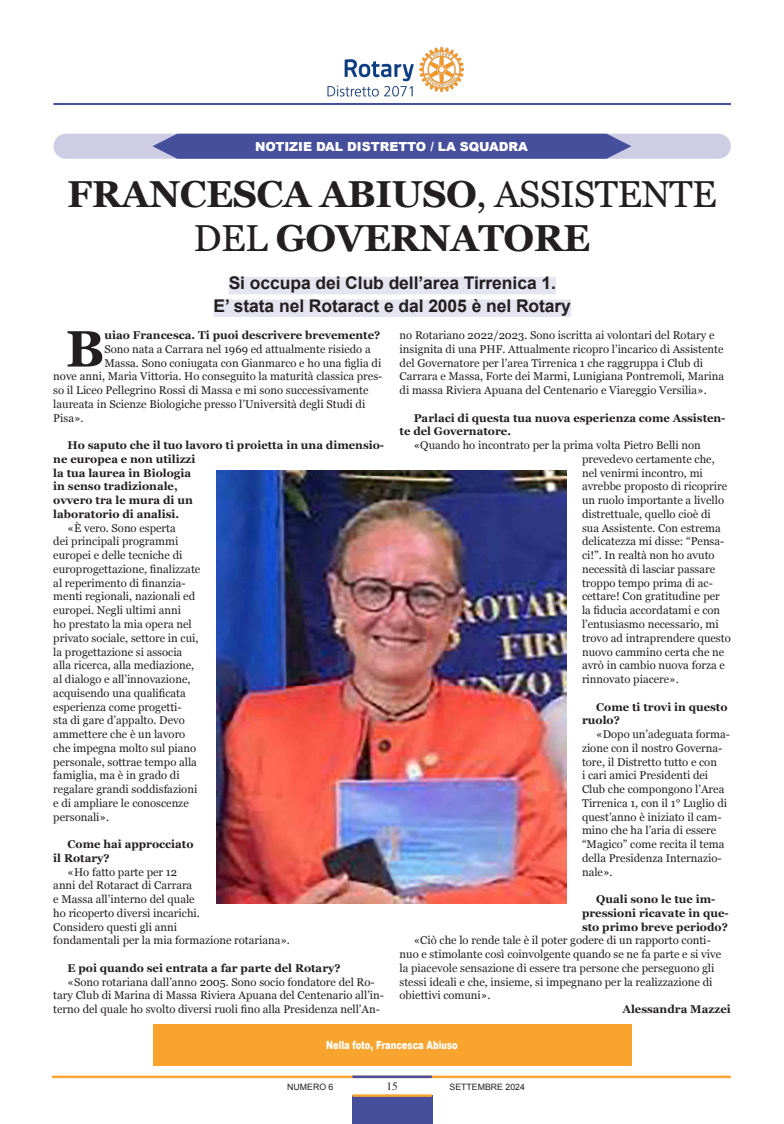
<style>
.page{position:relative;width:784px;height:1124px;background:#fff}
.page>*{position:absolute;margin:0;border:0;box-sizing:border-box;transform-origin:0 0}
.t1{font:700 51px "Georgia";color:#231f20}
.t2{font:700 37.5px/43.8px "Georgia";letter-spacing:-.015em;color:#231f20;text-align:center}
.t3{font:700 17.5px "Arial";letter-spacing:-.005em;color:#231f20}
.t4{font:900 12.5px "Arial";letter-spacing:-.005em;color:#fff}
.t5{font:11.25px/13.8px "Georgia";color:#231f20}
.t6{font:700 11.25px/13.8px "Georgia";color:#231f20}
.t7{font:900 11.25px "Arial";letter-spacing:-.005em;color:#fff;scale:.75 1}
.t8{font:11.25px "Times";color:#231f20}
.t9{font:8.75px "Arial";color:#231f20}
.s1{font-weight:400}
</style>
<div class="page">
<hr style="left:53px;top:1075px;width:676px;height:2px;background:#f9a42e">
<img style="left:327px;top:47px;width:136px;height:50px">
<hr style="left:54px;top:103px;width:676px;height:1px;background:#454f9b">
<hr style="left:54px;top:104px;width:676px;height:1px;background:#454f9b">
<div style="left:352px;top:1095px;width:80px;height:28px;background:#454f9b"></div>
<hr style="left:353px;top:1094px;width:78px;height:2px;background:#f9a42e">
<hr style="left:353px;top:1075px;width:78px;height:2px;background:#454f9b">
<div style="left:228px;top:277px;width:327px;height:17px;background:#e5e5f1"></div>
<div style="left:213px;top:299px;width:357px;height:18px;background:#e5e5f1"></div>
<div style="left:54px;top:134px;width:676px;height:25px;background:#cfcde4;border-radius:13px"></div>
<svg style="left:152px;top:134px;width:479px;height:25px;background:#4d569f"></svg>
<img style="left:216px;top:470px;width:350px;height:432px">
<div style="left:152px;top:1024px;width:479px;height:41px;background:#f9a42e"></div>
<p class="t4" style="left:255px;top:137px;width:274px">NOTIZIE DAL DISTRETTO / LA SQUADRA</p>
<p class="t2" style="left:67px;top:170px;width:650px">FRANCESCA ABIUSO<span class="s1">, ASSISTENTE<br>DEL</span> GOVERNATORE</p>
<p class="t3" style="left:228px;top:271px;width:328px">Si occupa dei Club dell’area Tirrenica 1.</p>
<p class="t3" style="left:213px;top:294px;width:358px">E’ stata nel Rotaract e dal 2005 è nel Rotary</p>
<p class="t5" style="left:399px;top:328px;width:326px">no Rotariano 2022/2023. Sono iscritta ai volontari del Rotary e insignita di una PHF. Attualmente ricopro l’incarico di Assistente del Governatore per l’area Tirrenica 1 che raggruppa i Club di Carrara e Massa, Forte dei Marmi, Lunigiana Pontremoli, Marina di massa Riviera Apuana del Centenario e Viareggio Versilia».</p>
<p class="t6" style="left:399px;top:410px;width:327px;text-indent:14px">Parlaci di questa tua nuova esperienza come Assisten&shy;te del Governatore.</p>
<p class="t5" style="left:581px;top:438px;width:150px;text-indent:-168px">«Quando ho incontrato per la prima volta Pietro Belli non prevedevo certamente che, nel venirmi incontro, mi avrebbe proposto di ricoprire un ruolo importante a livello distrettuale, quello cioè di<br>sua Assistente. Con estrema delicatezza mi disse: “Pensa&shy;ci!”. In realtà non ho avuto necessità di lasciar passare troppo tempo prima di ac&shy;cettare! Con gratitudine per la fiducia accordatami e con l’entusiasmo necessario, mi trovo ad intraprendere questo nuovo cammino certa che ne avrò in cambio nuova forza e rinnovato piacere».</p>
<p class="t6" style="left:581px;top:699px;width:147px;text-indent:14px">Come ti trovi in questo ruolo?</p>
<p class="t5" style="left:581px;top:726px;width:149px;text-indent:14px">«Dopo un’adeguata forma&shy;zione con il nostro Governa&shy;tore, il Distretto tutto e con<br>i cari amici Presidenti dei<br>Club che compongono l’Area<br>Tirrenica 1, con il 1° Luglio di quest’anno è iniziato il cam&shy;mino che ha l’aria di essere “Magico” come recita il tema della Presidenza Internazio&shy;nale».</p>
<p class="t6" style="left:581px;top:891px;width:148px;text-align:center">Quali sono le tue im&shy;pressioni ricavate in que&shy;sto primo breve periodo?</p>
<p class="t5" style="left:399px;top:933px;width:323px;text-indent:14px">«Ciò che lo rende tale è il poter godere di un rapporto conti&shy;nuo e stimolante così coinvolgente quando se ne fa parte e si vive la piacevole sensazione di essere tra persone che perseguono gli stessi ideali e che, insieme, si impegnano per la realizzazione di obiettivi comuni».</p>
<p class="t6" style="left:622px;top:1001px;width:110px">Alessandra Mazzei</p>
<p class="t7" style="left:326px;top:1036px;width:177px">Nella foto, Francesca Abiuso</p>
<p class="t1" style="left:66px;top:310px;width:40px">B</p>
<p class="t6" style="left:104px;top:327px;width:277px">uiao Francesca. Ti puoi descrivere brevemente?</p>
<p class="t5" style="left:104px;top:341px;width:268px">Sono nata a Carrara nel 1969 ed attualmente risiedo a</p>
<p class="t5" style="left:104px;top:355px;width:278px">Massa. Sono coniugata con Gianmarco e ho una figlia di</p>
<p class="t5" style="left:53px;top:369px;width:330px">nove anni, Maria Vittoria. Ho conseguito la maturità classica pres-</p>
<p class="t5" style="left:53px;top:383px;width:316px">so il Liceo Pellegrino Rossi di Massa e mi sono successivamente</p>
<p class="t5" style="left:53px;top:396px;width:313px">laureata in Scienze Biologiche presso l’Università degli Studi di</p>
<p class="t5" style="left:53px;top:410px;width:32px">Pisa».</p>
<p class="t6" style="left:53px;top:437px;width:332px;text-indent:14px">Ho saputo che il tuo lavoro ti proietta in una dimensio&shy;ne europea e non utilizzi<br>la tua laurea in Biologia<br>in senso tradizionale,<br>ovvero tra le mura di un<br>laboratorio di analisi.</p>
<p class="t5" style="left:53px;top:520px;width:148px;text-indent:14px">«È vero. Sono esperta<br>dei principali programmi europei e delle tecniche di europrogettazione, finalizzate al reperimento di finanzia&shy;menti regionali, nazionali ed europei. Negli ultimi anni<br>ho prestato la mia opera nel privato sociale, settore in cui, la progettazione si associa alla ricerca, alla mediazione, al dialogo e all’innovazione, acquisendo una qualificata esperienza come progetti-<br>sta di gare d’appalto. Devo ammettere che è un lavoro che impegna molto sul piano personale, sottrae tempo alla famiglia, ma è in grado di regalare grandi soddisfazioni e di ampliare le conoscenze personali».</p>
<p class="t6" style="left:53px;top:836px;width:142px;text-indent:14px">Come hai approcciato il Rotary?</p>
<p class="t5" style="left:53px;top:864px;width:238px;text-indent:14px">«Ho fatto parte per 12<br>anni del Rotaract di Carrara<br>e Massa all’interno del quale<br>ho ricoperto diversi incarichi.<br>Considero questi gli anni<br>fondamentali per la mia formazione rotariana».</p>
<p class="t6" style="left:67px;top:960px;width:274px">E poi quando sei entrata a far parte del Rotary?</p>
<p class="t5" style="left:53px;top:974px;width:332px;text-align:center">«Sono rotariana dall’anno 2005. Sono socio fondatore del Ro-<br>tary Club di Marina di Massa Riviera Apuana del Centenario all’in&shy;terno del quale ho svolto diversi ruoli fino alla Presidenza nell’An-</p>
<p class="t9" style="left:287px;top:1081px;width:48px">NUMERO 6</p>
<p class="t8" style="left:386px;top:1075px;width:13px">15</p>
<p class="t9" style="left:449px;top:1081px;width:77px">SETTEMBRE 2024</p>
</div>
